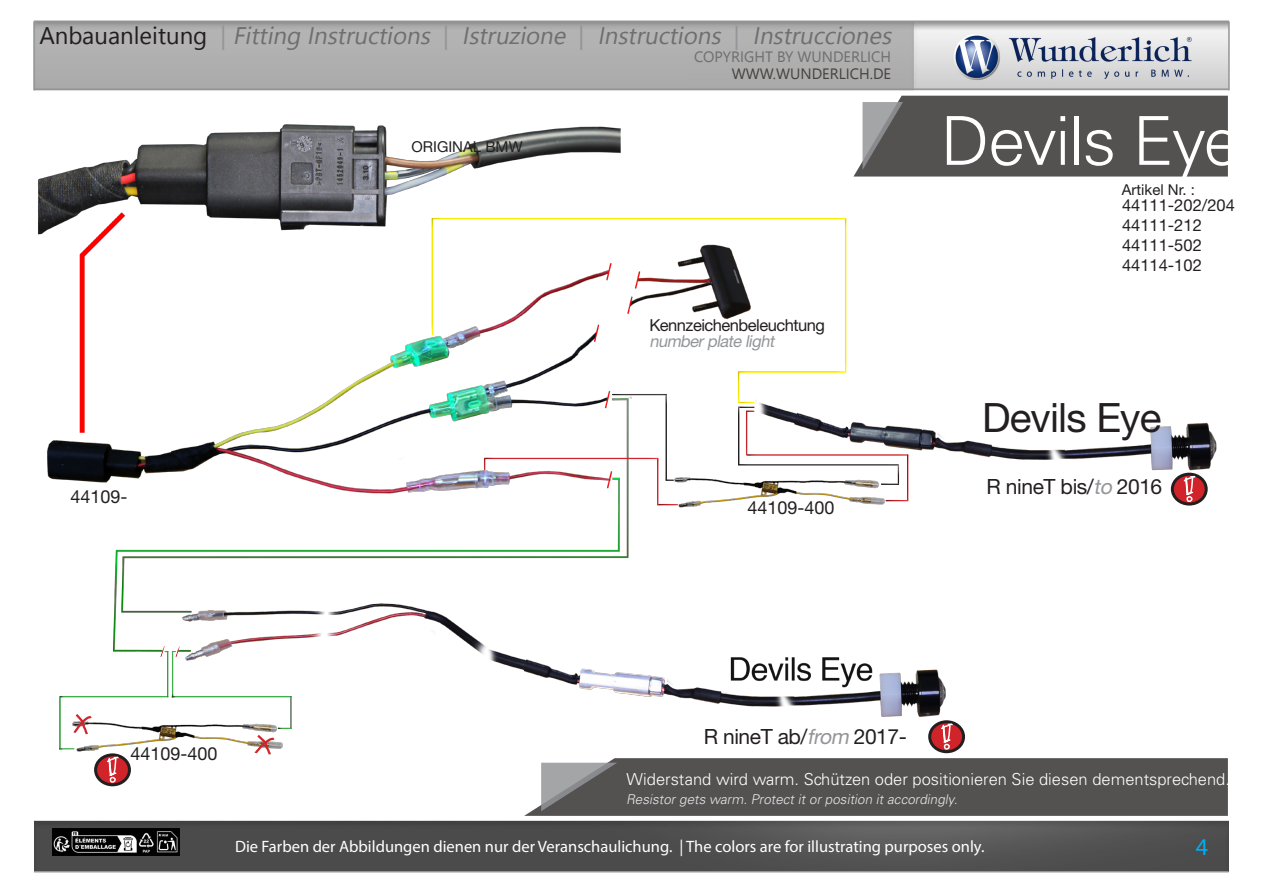
<style>
.page{position:relative;width:1263px;height:893px;background:#fff}
.page>*{position:absolute;margin:0;border:0;box-sizing:border-box;transform-origin:0 0}
.t1{font:300 67.5px "Univers LT Std";letter-spacing:-.02em;color:#fff}
.t2{font:40.5px "Helvetica Neue LT Std";letter-spacing:-.02em;color:#231f20}
.t3{font:italic 24px "Nirmala UI";color:#706e6e}
.t4{font:24px "Myriad Pro";color:#00aeef}
.t5{font:21px "Helvetica Neue LT Std";letter-spacing:-.02em;color:#231f20}
.t6{font:18px "Helvetica Neue LT Std";color:#231f20}
.t7{font:16.5px "Myriad Pro";color:#fff}
.t8{font:300 16.5px "Univers LT Std";color:#fff}
.t9{font:16.5px "Helvetica Neue LT Std";color:#231f20}
.t10{font:16.5px "Helvetica Neue LT Std";letter-spacing:-.03em;color:#231f20}
.t11{font:italic 16.5px "Helvetica Neue LT Std";color:#939598}
.t12{font:15px "Helvetica Neue LT Std";color:#231f20}
.t13{font:15px "Nirmala UI";color:#706e6e}
.t14{font:15px "Nirmala UI";color:#454240}
.t15{font:italic 300 13.5px "Univers LT Std";color:#e6e7e9}
.s1{font-style:normal;color:#231f20}
.s2{font-style:normal;color:#939598}
.s3{font-style:italic;color:#939598}
</style>
<div class="page">
<img style="left:34px;top:22px;width:1195px;height:850px">
<hr style="left:34px;top:871px;width:1194px;height:1px;background:#939598">
<img style="left:35px;top:96px;width:1193px;height:704px">
<img style="left:670px;top:459px;width:219px;height:62px">
<hr style="left:34px;top:88px;width:1195px;height:2px;background:#939598">
<hr style="left:1228px;top:21px;width:2px;height:69px;background:#939598">
<hr style="left:33px;top:21px;width:2px;height:69px;background:#939598">
<hr style="left:34px;top:21px;width:1195px;height:1px;background:#939598">
<div style="left:160px;top:643px;width:7px;height:9px;background:#fff"></div>
<div style="left:175px;top:643px;width:7px;height:9px;background:#fff"></div>
<div style="left:175px;top:650px;width:7px;height:8px;background:#231f20;opacity:.75"></div>
<hr style="left:172px;top:652px;width:4px;height:46px;background:#231f20;opacity:.75">
<div style="left:174px;top:693px;width:120px;height:5px;background:#fff"></div>
<div style="left:171px;top:693px;width:119px;height:5px;background:#231f20;opacity:.75"></div>
<hr style="left:291px;top:694px;width:3px;height:36px;background:#231f20;opacity:.75">
<hr style="left:290px;top:694px;width:1px;height:36px;background:#231f20;opacity:.75">
<hr style="left:281px;top:726px;width:13px;height:4px;background:#231f20;opacity:.75">
<hr style="left:277px;top:726px;width:13px;height:4px;background:#fff">
<hr style="left:58px;top:746px;width:14px;height:4px;background:#231f20;opacity:.75">
<hr style="left:60px;top:694px;width:4px;height:57px;background:#231f20;opacity:.75">
<hr style="left:59px;top:694px;width:1px;height:57px;background:#231f20;opacity:.75">
<div style="left:60px;top:693px;width:106px;height:5px;background:#231f20;opacity:.75"></div>
<hr style="left:167px;top:648px;width:4px;height:50px;background:#231f20;opacity:.75">
<hr style="left:166px;top:648px;width:2px;height:50px;background:#231f20;opacity:.75">
<svg style="left:160px;top:644px;width:21px;height:14px"></svg>
<svg style="left:96px;top:755px;width:33px;height:30px"></svg>
<div style="left:94px;top:753px;width:37px;height:33px;border:3px solid #231f20;border-radius:50%"></div>
<svg style="left:107px;top:769px;width:12px;height:35px"></svg>
<svg style="left:853px;top:96px;width:375px;height:81px;background:#5d5a5a"></svg>
<img style="left:610px;top:207px;width:213px;height:137px">
<hr style="left:744px;top:408px;width:4px;height:49px;background:#231f20;opacity:.96">
<div style="left:752px;top:452px;width:157px;height:5px;background:#fff;opacity:.94"></div>
<div style="left:744px;top:452px;width:159px;height:5px;background:#231f20;opacity:.96"></div>
<div style="left:904px;top:451px;width:5px;height:51px;background:#231f20;opacity:.96"></div>
<hr style="left:891px;top:498px;width:18px;height:4px;background:#fff;opacity:.94">
<hr style="left:883px;top:498px;width:20px;height:4px;background:#231f20;opacity:.96">
<div style="left:735px;top:405px;width:6px;height:51px;background:#fff"></div>
<div style="left:735px;top:411px;width:6px;height:55px;background:#231f20;opacity:.75"></div>
<hr style="left:736px;top:462px;width:164px;height:3px;background:#fff">
<hr style="left:736px;top:464px;width:164px;height:2px;background:#231f20;opacity:.75">
<div style="left:895px;top:462px;width:5px;height:13px;background:#fff;opacity:.75"></div>
<div style="left:895px;top:469px;width:5px;height:17px;background:#231f20;opacity:.75"></div>
<hr style="left:879px;top:481px;width:21px;height:3px;background:#fff">
<hr style="left:879px;top:483px;width:21px;height:3px;background:#231f20;opacity:.75">
<div style="left:662px;top:502px;width:17px;height:5px;background:#fff;opacity:.94"></div>
<div style="left:655px;top:502px;width:18px;height:5px;background:#231f20;opacity:.96"></div>
<div style="left:655px;top:456px;width:5px;height:51px;background:#231f20;opacity:.96"></div>
<div style="left:489px;top:455px;width:171px;height:5px;background:#fff;opacity:.94"></div>
<div style="left:483px;top:455px;width:171px;height:5px;background:#231f20;opacity:.96"></div>
<hr style="left:483px;top:456px;width:4px;height:15px;background:#231f20;opacity:.96">
<svg style="left:667px;top:477px;width:8px;height:4px"></svg>
<hr style="left:663px;top:391px;width:4px;height:80px;background:#fff;opacity:.75">
<hr style="left:663px;top:399px;width:4px;height:82px;background:#231f20;opacity:.75">
<hr style="left:610px;top:391px;width:57px;height:4px;background:#fff">
<hr style="left:610px;top:393px;width:57px;height:3px;background:#231f20;opacity:.75">
<svg style="left:738px;top:405px;width:18px;height:7px"></svg>
<div style="left:739px;top:400px;width:17px;height:5px;background:#fff;opacity:.75"></div>
<div style="left:735px;top:400px;width:19px;height:5px;background:#231f20;opacity:.75"></div>
<hr style="left:736px;top:375px;width:4px;height:30px;background:#fff;opacity:.75">
<hr style="left:736px;top:369px;width:4px;height:32px;background:#231f20;opacity:.75">
<hr style="left:736px;top:369px;width:111px;height:4px;background:#231f20;opacity:.75">
<hr style="left:843px;top:222px;width:4px;height:151px;background:#fff;opacity:.75">
<hr style="left:843px;top:216px;width:4px;height:154px;background:#231f20;opacity:.75">
<hr style="left:433px;top:216px;width:414px;height:4px;background:#fff;opacity:.75">
<hr style="left:430px;top:216px;width:416px;height:4px;background:#231f20;opacity:.75">
<div style="left:430px;top:221px;width:6px;height:115px;background:#fff;opacity:.75"></div>
<div style="left:430px;top:216px;width:6px;height:116px;background:#231f20;opacity:.75"></div>
<svg style="left:1172px;top:474px;width:34px;height:30px"></svg>
<div style="left:1171px;top:473px;width:37px;height:33px;border:3px solid #231f20;border-radius:50%"></div>
<svg style="left:1184px;top:476px;width:12px;height:48px"></svg>
<div style="left:928px;top:720px;width:37px;height:33px;border:3px solid #231f20;border-radius:50%"></div>
<svg style="left:524px;top:723px;width:704px;height:93px"></svg>
<img style="left:68px;top:703px;width:219px;height:66px">
<svg style="left:72px;top:712px;width:22px;height:25px"></svg>
<svg style="left:254px;top:727px;width:38px;height:30px"></svg>
<img style="left:52px;top:829px;width:128px;height:27px">
<p class="t3" style="left:39px;top:16px;width:860px"><span class="s1">A n b a u a n l e i t u n g</span> <span class="s2">|</span> Fitting Instructions <span class="s2">|</span> Istruzione <span class="s2">|</span> Instructions <span class="s2">|</span> Instrucciones</p>
<p class="t14" style="left:732px;top:62px;width:161px">WWW.WUNDERLICH.DE</p>
<p class="t13" style="left:694px;top:45px;width:199px">COPYRIGHT BY WUNDERLICH</p>
<p class="t6" style="left:70px;top:486px;width:59px">44109-</p>
<p class="t12" style="left:411px;top:137px;width:113px">ORIGINAL BMW</p>
<p class="t10" style="left:649px;top:315px;width:177px">Kennzeichenbeleuchtung</p>
<p class="t11" style="left:649px;top:331px;width:130px">numberplate light</p>
<p class="t6" style="left:747px;top:497px;width:89px">44109-400</p>
<p class="t1" style="left:941px;top:100px;width:302px">Devils Eye</p>
<p class="t12" style="left:1122px;top:181px;width:75px">Artikel Nr. :</p>
<p class="t9" style="left:1122px;top:195px;width:114px">44111-202/204</p>
<p class="t9" style="left:1122px;top:215px;width:81px">44111-212</p>
<p class="t9" style="left:1122px;top:235px;width:81px">44111-502</p>
<p class="t9" style="left:1122px;top:255px;width:81px">44114-102</p>
<p class="t2" style="left:982px;top:394px;width:181px">Devils Eye</p>
<p class="t5" style="left:986px;top:474px;width:177px">R nineT bis/<span class="s3">to</span> 2016</p>
<p class="t6" style="left:130px;top:743px;width:89px">44109-400</p>
<p class="t5" style="left:704px;top:724px;width:205px">R nineT ab/<span class="s3">from</span> 2017-</p>
<p class="t8" style="left:626px;top:769px;width:605px">Widerstand wird warm. Schützen oder positionieren Sie diesen dementsprechend.</p>
<p class="t15" style="left:626px;top:791px;width:336px">Resistor gets warm. Protect it or position it accordingly.</p>
<p class="t7" style="left:235px;top:837px;width:751px">Die Farben der Abbildungen dienen nur der Veranschaulichung. | The colors are for illustrating purposes only.</p>
<p class="t4" style="left:1196px;top:832px;width:14px">4</p>
</div>
